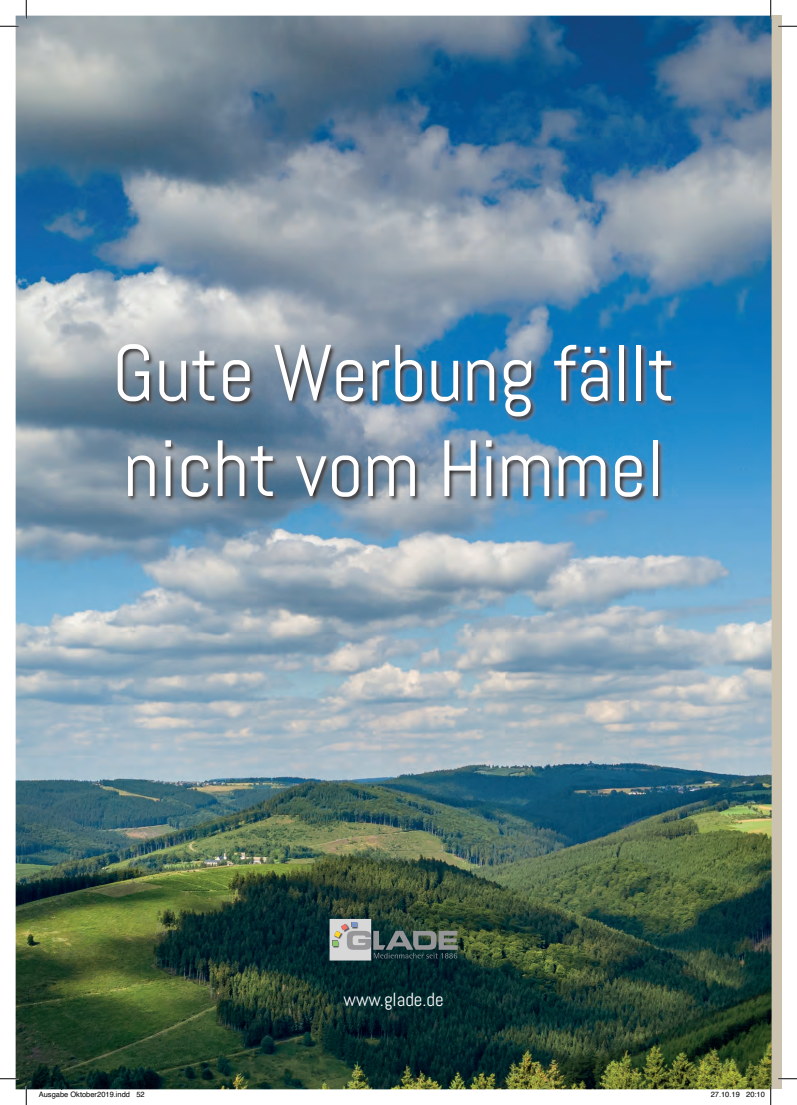
<style>
.page{position:relative;width:797px;height:1105px;background:#fff}
.page>*{position:absolute;margin:0;border:0;box-sizing:border-box;transform-origin:0 0}
.t1{font:79.5px/95.5px "Abel";color:#fff}
.t2{font:18.88px "Abel";color:#fff}
.t3{font:7.5px "Helvetica";color:#000}
</style>
<div class="page">
<div style="left:769px;top:16px;width:12px;height:1073px;background:#cbc3af"></div>
<img style="left:16px;top:16px;width:755px;height:1073px">
<img style="left:117px;top:343px;width:560px;height:160px">
<svg style="left:329px;top:919px;width:128px;height:41px;background:#687773"></svg>
<svg style="left:0;top:16px;width:19px;height:11px"></svg>
<svg style="left:778px;top:20px;width:19px;height:7px"></svg>
<svg style="left:0;top:1078px;width:19px;height:7px"></svg>
<svg style="left:778px;top:1078px;width:19px;height:7px"></svg>
<svg style="left:25px;top:0;width:2px;height:19px"></svg>
<svg style="left:25px;top:1086px;width:2px;height:19px"></svg>
<svg style="left:768px;top:0;width:3px;height:19px"></svg>
<svg style="left:710px;top:1086px;width:61px;height:19px"></svg>
<h1 class="t1" style="left:112px;top:326px;width:564px">Gute Werbung fällt nicht vom Himmel</h1>
<h2 class="t2" style="left:343px;top:987px;width:102px">www.glade.de</h2>
<p class="t3" style="left:39px;top:1089px;width:107px">Ausgabe Oktober2019.indd 52</p>
<p class="t3" style="left:710px;top:1089px;width:56px">27.10.19 20:10</p>
</div>
